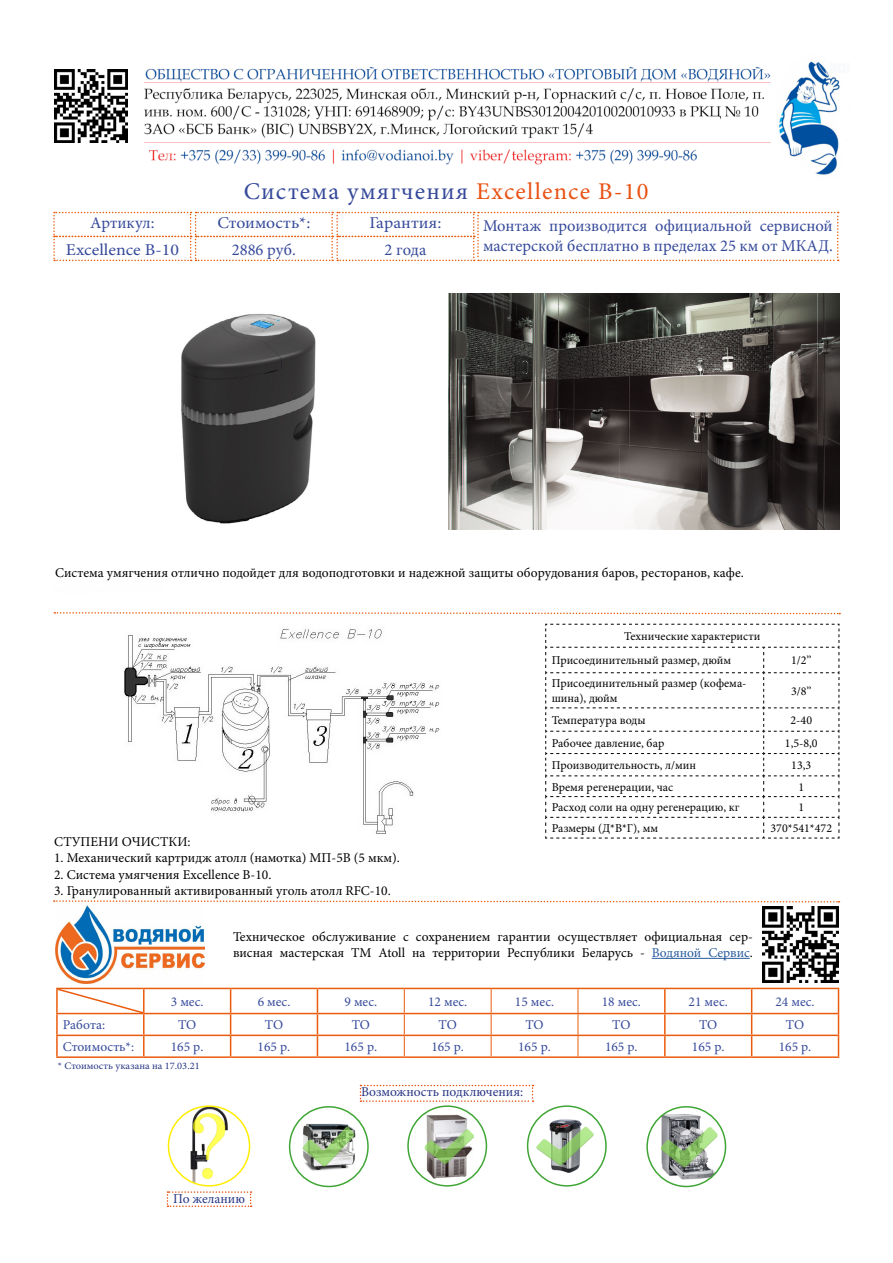
<style>
.page{position:relative;width:893px;height:1263px;background:#fff}
.page>*{position:absolute;margin:0;border:0;box-sizing:border-box;transform-origin:0 0}
.t1{font:24px "Minion Pro";letter-spacing:.05em;color:#35499a}
.t2{font:16.5px/19.8px "Minion Pro";color:#35499a}
.t3{font:16.5px/26.8px "Minion Pro";color:#35499a;text-align:center;scale:1.07 1}
.t4{font:13.5px/16.2px "Minion Pro";color:#000}
.t5{font:13.5px "Minion Pro";color:#35499a}
.t6{font:13.5px "Minion Pro";color:#283583}
.t7{font:12px/24.3px "Minion Pro";color:#000}
.t8{font:10.05px "Minion Pro";color:#283583;scale:1.05 1}
.s1{color:#e95113}
.s2{color:#275b9b}
</style>
<div class="page">
<img style="left:124px;top:629px;width:316px;height:205px">
<img style="left:144px;top:61px;width:696px;height:114px">
<img style="left:55px;top:69px;width:73px;height:73px">
<svg style="left:53px;top:212px;width:786px;height:49px"></svg>
<img style="left:181px;top:313px;width:135px;height:211px">
<img style="left:449px;top:293px;width:390px;height:237px">
<hr style="left:652px;top:958px;width:98px;height:1px;background:#275b9b">
<img style="left:762px;top:907px;width:76px;height:76px">
<img style="left:56px;top:906px;width:148px;height:77px">
<svg style="left:54px;top:612px;width:786px;height:3px"></svg>
<hr style="left:143px;top:989px;width:2px;height:24px;background:#ea5c0d">
<hr style="left:664px;top:989px;width:2px;height:24px;background:#ea5c0d">
<hr style="left:143px;top:1014px;width:2px;height:20px;background:#ea5c0d">
<hr style="left:664px;top:1014px;width:2px;height:20px;background:#ea5c0d">
<hr style="left:143px;top:1036px;width:2px;height:20px;background:#ea5c0d">
<svg style="left:230px;top:989px;width:1px;height:67px"></svg>
<svg style="left:317px;top:989px;width:1px;height:67px"></svg>
<hr style="left:664px;top:1036px;width:2px;height:20px;background:#ea5c0d">
<svg style="left:751px;top:989px;width:1px;height:67px"></svg>
<svg style="left:404px;top:989px;width:1px;height:67px"></svg>
<svg style="left:491px;top:989px;width:1px;height:67px"></svg>
<svg style="left:578px;top:989px;width:1px;height:67px"></svg>
<hr style="left:56px;top:1036px;width:2px;height:20px;background:#ea5c0d">
<hr style="left:56px;top:1056px;width:88px;height:2px;background:#ea5c0d">
<hr style="left:144px;top:1056px;width:87px;height:2px;background:#ea5c0d">
<hr style="left:231px;top:1056px;width:86px;height:2px;background:#ea5c0d">
<hr style="left:317px;top:1056px;width:87px;height:2px;background:#ea5c0d">
<hr style="left:404px;top:1056px;width:87px;height:2px;background:#ea5c0d">
<hr style="left:491px;top:1056px;width:87px;height:2px;background:#ea5c0d">
<hr style="left:578px;top:1056px;width:87px;height:2px;background:#ea5c0d">
<hr style="left:665px;top:1056px;width:87px;height:2px;background:#ea5c0d">
<hr style="left:752px;top:1056px;width:87px;height:2px;background:#ea5c0d">
<hr style="left:56px;top:988px;width:88px;height:1px;background:#ea5c0d">
<hr style="left:56px;top:989px;width:2px;height:24px;background:#ea5c0d">
<hr style="left:144px;top:988px;width:87px;height:1px;background:#ea5c0d">
<hr style="left:231px;top:988px;width:86px;height:1px;background:#ea5c0d">
<hr style="left:317px;top:988px;width:87px;height:1px;background:#ea5c0d">
<hr style="left:404px;top:988px;width:87px;height:1px;background:#ea5c0d">
<hr style="left:491px;top:988px;width:87px;height:1px;background:#ea5c0d">
<hr style="left:578px;top:988px;width:87px;height:1px;background:#ea5c0d">
<hr style="left:665px;top:988px;width:87px;height:1px;background:#ea5c0d">
<hr style="left:752px;top:988px;width:87px;height:1px;background:#ea5c0d">
<hr style="left:56px;top:1013px;width:88px;height:1px;background:#ea5c0d">
<hr style="left:144px;top:1013px;width:87px;height:1px;background:#ea5c0d">
<hr style="left:231px;top:1013px;width:86px;height:1px;background:#ea5c0d">
<hr style="left:317px;top:1013px;width:87px;height:1px;background:#ea5c0d">
<hr style="left:404px;top:1013px;width:87px;height:1px;background:#ea5c0d">
<hr style="left:491px;top:1013px;width:87px;height:1px;background:#ea5c0d">
<hr style="left:578px;top:1013px;width:87px;height:1px;background:#ea5c0d">
<hr style="left:665px;top:1013px;width:87px;height:1px;background:#ea5c0d">
<hr style="left:752px;top:1013px;width:87px;height:1px;background:#ea5c0d">
<hr style="left:56px;top:1014px;width:2px;height:20px;background:#ea5c0d">
<svg style="left:838px;top:989px;width:1px;height:67px"></svg>
<hr style="left:56px;top:1034px;width:88px;height:2px;background:#ea5c0d">
<hr style="left:144px;top:1034px;width:87px;height:2px;background:#ea5c0d">
<hr style="left:231px;top:1034px;width:86px;height:2px;background:#ea5c0d">
<hr style="left:317px;top:1034px;width:87px;height:2px;background:#ea5c0d">
<hr style="left:404px;top:1034px;width:87px;height:2px;background:#ea5c0d">
<hr style="left:491px;top:1034px;width:87px;height:2px;background:#ea5c0d">
<hr style="left:578px;top:1034px;width:87px;height:2px;background:#ea5c0d">
<hr style="left:665px;top:1034px;width:87px;height:2px;background:#ea5c0d">
<hr style="left:752px;top:1034px;width:87px;height:2px;background:#ea5c0d">
<svg style="left:58px;top:989px;width:85px;height:24px"></svg>
<svg style="left:545px;top:623px;width:295px;height:216px"></svg>
<svg style="left:54px;top:900px;width:785px;height:3px"></svg>
<img style="left:190px;top:1107px;width:38px;height:79px">
<div style="left:168px;top:1105px;width:82px;height:81px;border:2px solid #ffed00;border-radius:50%"></div>
<img style="left:299px;top:1123px;width:57px;height:49px">
<div style="left:289px;top:1106px;width:80px;height:81px;border:2px solid #3fa535;border-radius:50%"></div>
<img style="left:425px;top:1112px;width:49px;height:68px">
<div style="left:407px;top:1105px;width:80px;height:81px;border:2px solid #3fa535;border-radius:50%"></div>
<img style="left:535px;top:1116px;width:61px;height:59px">
<div style="left:527px;top:1105px;width:80px;height:81px;border:2px solid #3fa535;border-radius:50%"></div>
<img style="left:661px;top:1114px;width:56px;height:66px">
<div style="left:646px;top:1106px;width:80px;height:81px;border:2px solid #3fa535;border-radius:50%"></div>
<svg style="left:167px;top:1191px;width:85px;height:16px"></svg>
<svg style="left:360px;top:1085px;width:173px;height:17px"></svg>
<h1 class="t1" style="left:244px;top:176px;width:406px">Система умягчения <span class="s1">Excellence B-10</span></h1>
<p class="t2" style="left:483px;top:216px;width:351px">Монтаж производится официальной сервисной мастерской бесплатно в пределах 25 км от МКАД.</p>
<p class="t2" style="left:66px;top:210px;width:115px;line-height:26.8px;text-align:center">Артикул:<br>Excellence B-10</p>
<p class="t3" style="left:369px;top:210px;width:69px">Гарантия:<br>2 года</p>
<p class="t3" style="left:217px;top:210px;width:88px">Стоимость*:<br>2886 руб.</p>
<p class="t4" style="left:55px;top:564px;width:690px">Система умягчения отлично подойдет для водоподготовки и надежной защиты оборудования баров, ресторанов, кафе.</p>
<p class="t7" style="left:552px;top:624px;width:210px;text-indent:72px">Технические характеристи<br>Присоединительный размер, дюйм</p>
<p class="t7" style="left:791px;top:648px;width:22px">1/2’’</p>
<p class="t4" style="left:54px;top:834px;width:138px">СТУПЕНИ ОЧИСТКИ:</p>
<p class="t4" style="left:54px;top:850px;width:347px">1. Механический картридж атолл (намотка) МП-5В (5 мкм).</p>
<p class="t4" style="left:54px;top:866px;width:219px">2. Система умягчения Excellence B-10.</p>
<p class="t4" style="left:54px;top:882px;width:338px">3. Гранулированный активированный уголь атолл RFC-10.</p>
<p class="t7" style="left:552px;top:676px;width:196px;line-height:14.4px">Присоединительный размер (кофема&shy;шина), дюйм</p>
<p class="t7" style="left:791px;top:679px;width:22px">3/8’’</p>
<p class="t7" style="left:552px;top:708px;width:95px">Температура воды</p>
<p class="t7" style="left:790px;top:708px;width:23px">2-40</p>
<p class="t7" style="left:552px;top:731px;width:114px">Рабочее давление, бар</p>
<p class="t7" style="left:785px;top:731px;width:34px">1,5-8,0</p>
<p class="t7" style="left:552px;top:753px;width:146px">Производительность, л/мин</p>
<p class="t7" style="left:791px;top:753px;width:22px">13,3</p>
<p class="t7" style="left:552px;top:775px;width:123px">Время регенерации, час</p>
<p class="t7" style="left:798px;top:775px;width:7px">1</p>
<p class="t7" style="left:552px;top:795px;width:189px">Расход соли на одну регенерацию, кг</p>
<p class="t7" style="left:798px;top:795px;width:7px">1</p>
<p class="t7" style="left:552px;top:816px;width:108px">Размеры (Д*В*Г), мм</p>
<p class="t7" style="left:770px;top:816px;width:63px">370*541*472</p>
<p class="t4" style="left:233px;top:928px;width:521px">Техническое обслуживание с сохранением гарантии осуществляет официальная сер&shy;висная мастерская ТМ Atoll на территории Республики Беларусь - <span class="s2">Водяной Сервис</span>.</p>
<p class="t5" style="left:171px;top:992px;width:34px">3 мес.</p>
<p class="t5" style="left:258px;top:992px;width:34px">6 мес.</p>
<p class="t5" style="left:344px;top:992px;width:34px">9 мес.</p>
<p class="t5" style="left:428px;top:992px;width:41px">12 мес.</p>
<p class="t5" style="left:515px;top:992px;width:41px">15 мес.</p>
<p class="t5" style="left:602px;top:992px;width:41px">18 мес.</p>
<p class="t5" style="left:689px;top:992px;width:41px">21 мес.</p>
<p class="t5" style="left:775px;top:992px;width:41px">24 мес.</p>
<p class="t5" style="left:63px;top:1016px;width:44px">Работа:</p>
<p class="t5" style="left:178px;top:1016px;width:20px">ТО</p>
<p class="t5" style="left:265px;top:1016px;width:20px">ТО</p>
<p class="t5" style="left:352px;top:1016px;width:20px">ТО</p>
<p class="t5" style="left:438px;top:1016px;width:20px">ТО</p>
<p class="t5" style="left:525px;top:1016px;width:20px">ТО</p>
<p class="t5" style="left:612px;top:1016px;width:20px">ТО</p>
<p class="t5" style="left:699px;top:1016px;width:20px">ТО</p>
<p class="t5" style="left:786px;top:1016px;width:20px">ТО</p>
<p class="t5" style="left:63px;top:1038px;width:73px">Стоимость*:</p>
<p class="t5" style="left:171px;top:1038px;width:34px">165 р.</p>
<p class="t5" style="left:258px;top:1038px;width:34px">165 р.</p>
<p class="t5" style="left:344px;top:1038px;width:34px">165 р.</p>
<p class="t5" style="left:431px;top:1038px;width:34px">165 р.</p>
<p class="t5" style="left:518px;top:1038px;width:34px">165 р.</p>
<p class="t5" style="left:605px;top:1038px;width:34px">165 р.</p>
<p class="t5" style="left:692px;top:1038px;width:34px">165 р.</p>
<p class="t5" style="left:779px;top:1038px;width:34px">165 р.</p>
<p class="t8" style="left:58px;top:1059px;width:137px">* Стоимость указана на 17.03.21</p>
<p class="t6" style="left:173px;top:1189px;width:73px">По желанию</p>
<p class="t6" style="left:361px;top:1083px;width:163px">Возможность подключения:</p>
</div>
